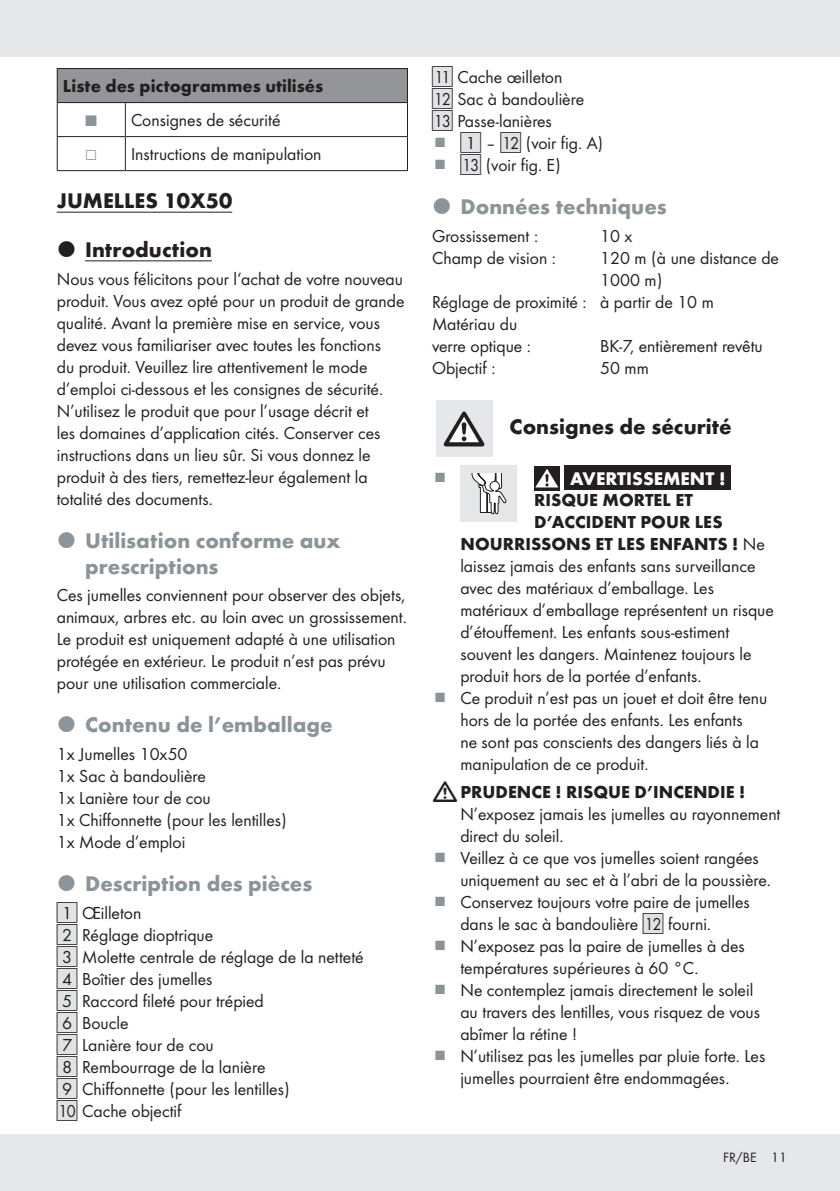
<style>
.page{position:relative;width:840px;height:1191px;background:#fff}
.page>*{position:absolute;margin:0;border:0;box-sizing:border-box;transform-origin:0 0}
.t1{font:700 22px/26px "Futura";color:#8b9499}
.t2{font:700 22px "Futura";color:#231f20}
.t3{font:700 19px "Futura";color:#fff}
.t4{font:18px/22px "Futura Boo";color:#231f20}
.t5{font:700 18px "Futura";color:#231f20}
.t6{font:18px "European Pi Three";color:#8b9499}
.t7{font:14px "Futura Boo";color:#231f20}
.s1{font-family:"IMP Lidl Num Box";font-size:15.8px;color:#e0e2e3}
.s2{font-family:"IMP Lidl Num Box";font-size:15.8px}
.s3{font-family:"Futura Boo";font-weight:400}
</style>
<div class="page">
<div style="left:0;top:0;width:839px;height:57px;background:#e6e7e9"></div>
<div style="left:0;top:1134px;width:839px;height:57px;background:#e6e7e9"></div>
<hr style="left:57px;top:212px;width:175px;height:1px;background:#231f20">
<hr style="left:85px;top:260px;width:127px;height:1px;background:#231f20">
<div style="left:57px;top:69px;width:350px;height:34px;background:#939598"></div>
<svg style="left:58px;top:103px;width:67px;height:67px"></svg>
<hr style="left:407px;top:69px;width:1px;height:33px;background:#231f20">
<hr style="left:57px;top:102px;width:68px;height:1px;background:#231f20">
<hr style="left:57px;top:103px;width:1px;height:33px;background:#231f20">
<hr style="left:125px;top:103px;width:1px;height:33px;background:#231f20">
<hr style="left:57px;top:137px;width:1px;height:33px;background:#231f20">
<hr style="left:125px;top:137px;width:1px;height:33px;background:#231f20">
<hr style="left:57px;top:170px;width:68px;height:1px;background:#231f20">
<hr style="left:407px;top:103px;width:1px;height:33px;background:#231f20">
<hr style="left:407px;top:137px;width:1px;height:33px;background:#231f20">
<hr style="left:57px;top:68px;width:68px;height:1px;background:#231f20">
<hr style="left:125px;top:68px;width:283px;height:1px;background:#231f20">
<hr style="left:125px;top:102px;width:283px;height:1px;background:#231f20">
<hr style="left:57px;top:136px;width:68px;height:1px;background:#231f20">
<hr style="left:125px;top:136px;width:283px;height:1px;background:#231f20">
<hr style="left:125px;top:170px;width:283px;height:1px;background:#231f20">
<hr style="left:57px;top:69px;width:1px;height:33px;background:#231f20">
<div style="left:435px;top:400px;width:57px;height:57px;background:#e6e7e9"></div>
<svg style="left:443px;top:411px;width:41px;height:35px"></svg>
<div style="left:460px;top:465px;width:57px;height:57px;background:#e6e7e9"></div>
<svg style="left:471px;top:473px;width:35px;height:41px"></svg>
<svg style="left:534px;top:466px;width:25px;height:24px"></svg>
<svg style="left:535px;top:469px;width:23px;height:18px"></svg>
<div style="left:564px;top:465px;width:166px;height:25px;background:#231f20"></div>
<p class="t5" style="left:63px;top:73px;width:262px">Liste des pictogrammes utilisés</p>
<p class="t6" style="left:85px;top:108px;width:13px">K</p>
<p class="t4" style="left:131px;top:108px;width:151px">Consignes de sécurité</p>
<p class="t6" style="left:85px;top:142px;width:13px">k</p>
<p class="t4" style="left:131px;top:142px;width:192px">Instructions de manipulation</p>
<p class="t2" style="left:57px;top:185px;width:177px">JUMELLES 10X50</p>
<p class="t2" style="left:85px;top:233px;width:128px">Introduction</p>
<p class="t4" style="left:57px;top:266px;width:349px">Nous vous félicitons pour l‘achat de votre nouveau produit. Vous avez opté pour un produit de grande qualité. Avant la première mise en service, vous devez vous familiariser avec toutes les fonctions<br>du produit. Veuillez lire attentivement le mode d’emploi ci-dessous et les consignes de sécurité.<br>N’utilisez le produit que pour l’usage décrit et<br>les domaines d’application cités. Conserver ces instructions dans un lieu sûr. Si vous donnez le produit à des tiers, remettez-leur également la totalité des documents.</p>
<p class="t1" style="left:85px;top:525px;width:257px">Utilisation conforme aux prescriptions</p>
<p class="t4" style="left:57px;top:583px;width:351px">Ces jumelles conviennent pour observer des objets, animaux, arbres etc. au loin avec un grossissement.<br>Le produit est uniquement adapté à une utilisation protégée en extérieur. Le produit n’est pas prévu pour une utilisation commerciale.</p>
<p class="t1" style="left:85px;top:710px;width:249px">Contenu de l’emballage</p>
<p class="t4" style="left:57px;top:742px;width:231px">1x Jumelles 10x50<br>1x Sac à bandoulière<br>1x Lanière tour de cou<br>1x Chiffonnette (pour les lentilles)<br>1x Mode d’emploi</p>
<p class="t1" style="left:85px;top:869px;width:229px">Description des pièces</p>
<p class="t4" style="left:57px;top:901px;width:308px"><span class="s1">[</span><span class="s2">1]</span> Œilleton<br><span class="s1">[</span><span class="s2">2]</span> Réglage dioptrique<br><span class="s1">[</span><span class="s2">3]</span> Molette centrale de réglage de la netteté <span class="s1">[</span><span class="s2">4]</span> Boîtier des jumelles<br><span class="s1">[</span><span class="s2">5]</span> Raccord fileté pour trépied<br><span class="s1">[</span><span class="s2">6]</span> Boucle<br><span class="s1">[</span><span class="s2">7]</span> Lanière tour de cou<br><span class="s1">[</span><span class="s2">8]</span> Rembourrage de la lanière<br><span class="s1">[</span><span class="s2">9]</span> Chiffonnette (pour les lentilles)<br><span class="s1">[</span><span class="s2">10]</span> Cache objectif</p>
<p class="t4" style="left:432px;top:65px;width:153px"><span class="s1">[</span><span class="s2">11]</span> Cache œilleton <span class="s1">[</span><span class="s2">12]</span> Sac à bandoulière <span class="s1">[</span><span class="s2">13]</span> Passe-lanières</p>
<p class="t4" style="left:460px;top:131px;width:144px"><span class="s1">[</span><span class="s2">1]</span> ‒ <span class="s1">[</span><span class="s2">12]</span> (voir fig. A) <span class="s1">[</span><span class="s2">13]</span> (voir fig. E)</p>
<p class="t1" style="left:460px;top:192px;width:208px">Données techniques</p>
<p class="t4" style="left:432px;top:224px;width:107px">Grossissement :</p>
<p class="t4" style="left:600px;top:224px;width:34px">10 x</p>
<p class="t4" style="left:432px;top:246px;width:125px">Champ de vision :</p>
<p class="t4" style="left:600px;top:246px;width:180px">120 m (à une distance de</p>
<p class="t4" style="left:600px;top:268px;width:64px">1000 m)</p>
<p class="t4" style="left:432px;top:290px;width:283px">Réglage de proximité : à partir de 10 m</p>
<p class="t4" style="left:432px;top:312px;width:87px">Matériau du</p>
<p class="t4" style="left:432px;top:334px;width:100px">verre optique :</p>
<p class="t4" style="left:600px;top:334px;width:164px">BK-7, entièrement revêtu</p>
<p class="t4" style="left:432px;top:356px;width:65px">Objectif :</p>
<p class="t4" style="left:600px;top:356px;width:50px">50 mm</p>
<p class="t2" style="left:509px;top:410px;width:224px">Consignes de sécurité</p>
<p class="t3" style="left:569px;top:464px;width:157px">AVERTISSEMENT !</p>
<p class="t5" style="left:534px;top:487px;width:160px">RISQUE MORTEL ET</p>
<p class="t5" style="left:534px;top:509px;width:190px">D’ACCIDENT POUR LES</p>
<p class="t5" style="left:460px;top:531px;width:306px">NOURRISSONS ET LES ENFANTS ! <span class="s3">Ne</span></p>
<p class="t4" style="left:460px;top:554px;width:315px">laissez jamais des enfants sans surveillance avec des matériaux d’emballage. Les matériaux d’emballage représentent un risque d’étouffement. Les enfants sous-estiment souvent les dangers. Maintenez toujours le produit hors de la portée d’enfants.<br>Ce produit n’est pas un jouet et doit être tenu hors de la portée des enfants. Les enfants<br>ne sont pas conscients des dangers liés à la manipulation de ce produit.</p>
<p class="t5" style="left:460px;top:778px;width:286px">PRUDENCE ! RISQUE D’INCENDIE !</p>
<p class="t4" style="left:460px;top:802px;width:321px">N’exposez jamais les jumelles au rayonnement direct du soleil.<br>Veillez à ce que vos jumelles soient rangées uniquement au sec et à l’abri de la poussière.<br>Conservez toujours votre paire de jumelles dans le sac à bandoulière <span class="s1">[</span><span class="s2">12]</span> fourni.<br>N’exposez pas la paire de jumelles à des températures supérieures à 60 °C.<br>Ne contemplez jamais directement le soleil<br>au travers des lentilles, vous risquez de vous abîmer la rétine !<br>N’utilisez pas les jumelles par pluie forte. Les jumelles pourraient être endommagées.</p>
<p class="t7" style="left:722px;top:1147px;width:65px">FR/BE 11</p>
</div>
